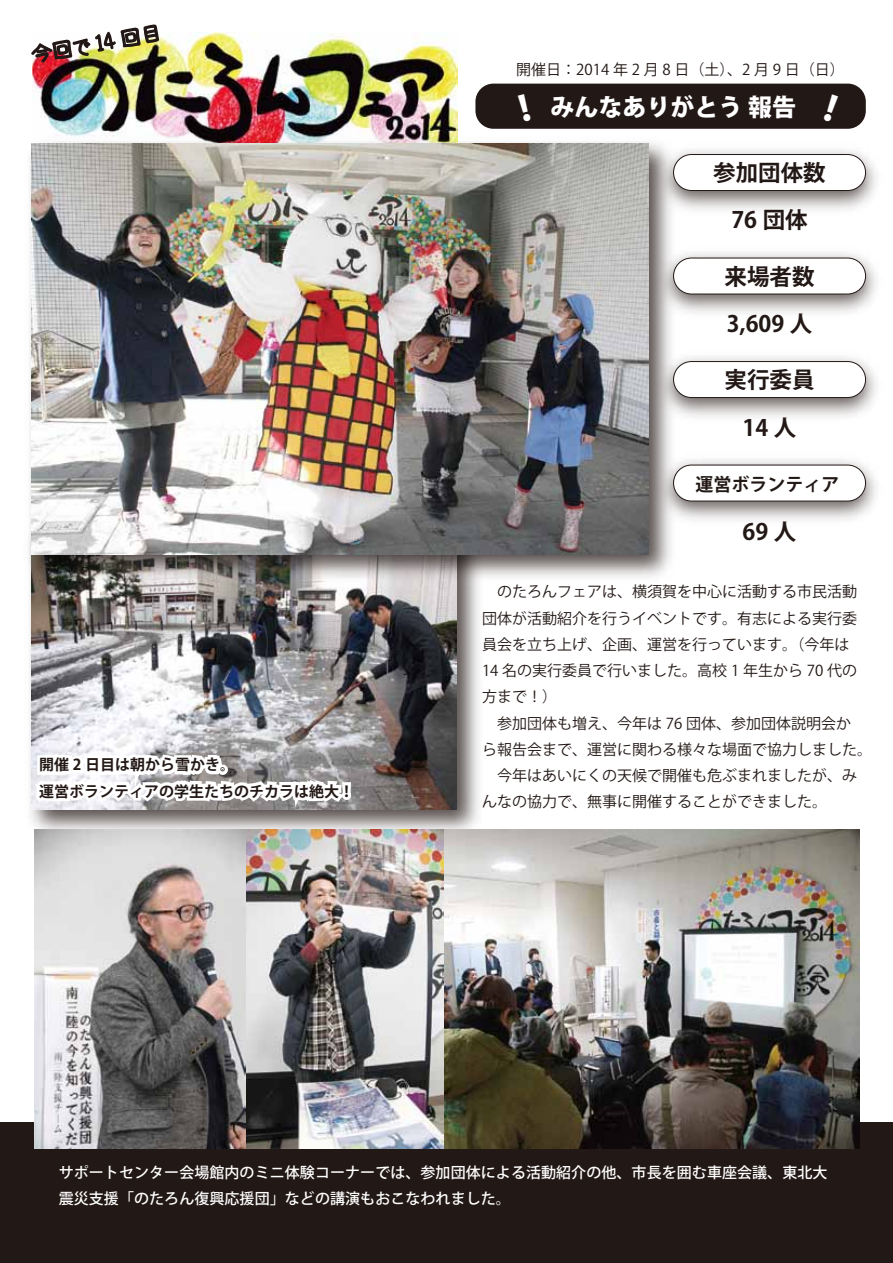
<style>
.page{position:relative;width:893px;height:1263px;background:#fff}
.page>*{position:absolute;margin:0;border:0;box-sizing:border-box;transform-origin:0 0}
.t1{font:800 24px "Koz Go Pro";color:#fff}
.t2{font:700 22.5px/47.4px "Koz Go Pro";color:#221815;text-align:center}
.t3{font:700 18px "Koz Go Pro";color:#221815}
.t4{font:15px "Koz Go Pro";color:#221815}
.t5{font:500 15px/26.2px "Koz Go Pro";letter-spacing:.005em;color:#fff}
.t6{font:700 15px/26.2px "Koz Go Pro";color:#221815}
</style>
<div class="page">
<div style="left:0;top:1123px;width:893px;height:140px;background:#221815"></div>
<img style="left:681px;top:149px;width:196px;height:62px">
<div style="left:674px;top:155px;width:192px;height:36px;background:#fff;border-radius:18px"></div>
<div style="left:673px;top:154px;width:193px;height:37px;border:1px solid #221815;border-radius:18px"></div>
<img style="left:681px;top:459px;width:196px;height:62px">
<div style="left:674px;top:465px;width:192px;height:36px;background:#fff;border-radius:18px"></div>
<div style="left:673px;top:465px;width:193px;height:36px;border:1px solid #221815;border-radius:18px"></div>
<img style="left:681px;top:356px;width:196px;height:62px">
<div style="left:674px;top:362px;width:192px;height:36px;background:#fff;border-radius:18px"></div>
<div style="left:673px;top:361px;width:193px;height:37px;border:1px solid #221815;border-radius:18px"></div>
<img style="left:681px;top:252px;width:196px;height:62px">
<div style="left:674px;top:258px;width:192px;height:36px;background:#fff;border-radius:18px"></div>
<div style="left:673px;top:258px;width:193px;height:36px;border:1px solid #221815;border-radius:18px"></div>
<img style="left:30px;top:588px;width:449px;height:241px">
<img style="left:31px;top:588px;width:426px;height:221px">
<img style="left:32px;top:33px;width:426px;height:98px">
<img style="left:28px;top:131px;width:653px;height:457px">
<img style="left:31px;top:143px;width:617px;height:411px">
<img style="left:444px;top:829px;width:416px;height:319px">
<img style="left:246px;top:829px;width:198px;height:319px">
<img style="left:34px;top:829px;width:212px;height:319px">
<svg style="left:30px;top:744px;width:320px;height:84px"></svg>
<div style="left:342px;top:782px;width:9px;height:14px;border:6px solid #fff"></div>
<div style="left:342px;top:791px;width:9px;height:9px;border:6px solid #fff;border-radius:50%"></div>
<img style="left:31px;top:24px;width:129px;height:40px">
<div style="left:475px;top:84px;width:391px;height:45px;background:#221815;border-radius:18px"></div>
<p class="t4" style="left:516px;top:59px;width:330px">開催日：2014 年 2 月 8 日（土）、2 月 9 日（日）</p>
<p class="t1" style="left:551px;top:91px;width:247px">みんなありがとう報告</p>
<p class="t6" style="left:39px;top:753px;width:316px">開催 2 日目は朝から雪かき。<br>運営ボランティアの学生たちのチカラは絶大！</p>
<p class="t2" style="left:713px;top:150px;width:114px">参加団体数<br>76 団体</p>
<p class="t2" style="left:724px;top:254px;width:92px;text-align:left">来場者数<br>3,609 人</p>
<p class="t2" style="left:724px;top:358px;width:92px">実行委員<br>14 人</p>
<p class="t3" style="left:696px;top:473px;width:146px">運営ボランティア</p>
<p class="t2" style="left:743px;top:509px;width:55px">69 人</p>
<p class="t4" style="left:497px;top:582px;width:361px">のたろんフェアは、横須賀を中心に活動する市民活動</p>
<p class="t4" style="left:482px;top:608px;width:376px">団体が活動紹介を行うイベントです。有志による実行委</p>
<p class="t4" style="left:482px;top:635px;width:369px">員会を立ち上げ、企画、運営を行っています。（今年は</p>
<p class="t4" style="left:482px;top:661px;width:377px">14 名の実行委員で行いました。高校 1 年生から 70 代の</p>
<p class="t4" style="left:482px;top:687px;width:76px">方まで！）</p>
<p class="t4" style="left:497px;top:713px;width:356px">参加団体も増え、今年は 76 団体、参加団体説明会か</p>
<p class="t4" style="left:482px;top:740px;width:391px">ら報告会まで、運営に関わる様々な場面で協力しました。</p>
<p class="t4" style="left:497px;top:766px;width:361px">今年はあいにくの天候で開催も危ぶまれましたが、み</p>
<p class="t4" style="left:482px;top:792px;width:346px">んなの協力で、無事に開催することができました。</p>
<p class="t5" style="left:59px;top:1160px;width:770px">サポートセンター会場館内のミニ体験コーナーでは、参加団体による活動紹介の他、市長を囲む車座会議、東北大震災支援「のたろん復興応援団」などの講演もおこなわれました。</p>
</div>
